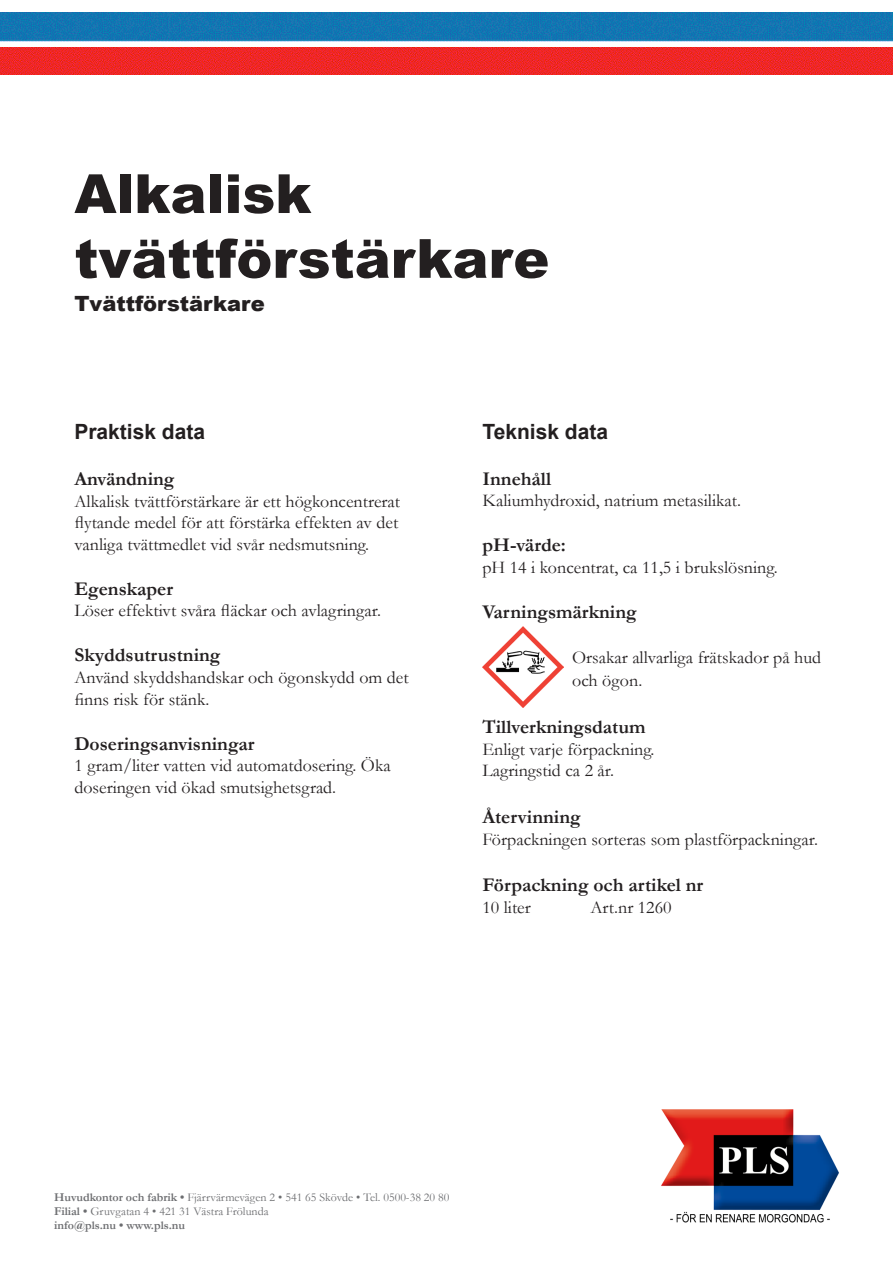
<style>
.page{position:relative;width:893px;height:1263px;background:#fff}
.page>*{position:absolute;margin:0;border:0;box-sizing:border-box;transform-origin:0 0}
.t1{font:900 54px "Arial";color:#231f20}
.t2{font:700 21px "Arial";color:#231f20}
.t3{font:900 21px "Arial";color:#231f20}
.t4{font:700 19.5px "Garamond";color:#231f20}
.t5{font:18px/21.6px "Garamond";color:#231f20}
.t6{font:12px "Garamond";color:#6c6d70}
.t7{font:700 12px "Garamond";color:#6c6d70}
.s1{font-weight:700}
</style>
<div class="page">
<img style="left:0;top:13px;width:893px;height:61px">
<img style="left:483px;top:626px;width:81px;height:81px">
<img style="left:661px;top:1109px;width:178px;height:114px">
<p class="t1" style="left:74px;top:155px;width:239px">Alkalisk</p>
<p class="t1" style="left:74px;top:219px;width:476px">tvättförstärkare</p>
<p class="t3" style="left:74px;top:288px;width:192px">Tvättförstärkare</p>
<p class="t2" style="left:74px;top:418px;width:132px">Praktisk data</p>
<p class="t2" style="left:482px;top:418px;width:127px">Teknisk data</p>
<p class="t4" style="left:74px;top:466px;width:102px">Användning</p>
<p class="t5" style="left:74px;top:490px;width:327px;text-align:justify">Alkalisk tvättförstärkare är ett högkoncentrerat flytande medel för att förstärka effekten av det vanliga tvättmedlet vid svår nedsmutsning.</p>
<p class="t4" style="left:74px;top:575px;width:100px">Egenskaper</p>
<p class="t5" style="left:74px;top:599px;width:308px">Löser effektivt svåra fläckar och avlagringar.</p>
<p class="t4" style="left:74px;top:642px;width:148px">Skyddsutrustning</p>
<p class="t5" style="left:74px;top:666px;width:336px">Använd skyddshandskar och ögonskydd om det finns risk för stänk.</p>
<p class="t4" style="left:74px;top:730px;width:182px">Doseringsanvisningar</p>
<p class="t5" style="left:74px;top:754px;width:318px">1 gram/liter vatten vid automatdosering. Öka doseringen vid ökad smutsighetsgrad.</p>
<p class="t4" style="left:482px;top:465px;width:70px">Innehåll</p>
<p class="t5" style="left:482px;top:489px;width:260px">Kaliumhydroxid, natrium metasilikat.</p>
<p class="t4" style="left:482px;top:532px;width:85px">pH-värde:</p>
<p class="t5" style="left:482px;top:556px;width:297px">pH 14 i koncentrat, ca 11,5 i brukslösning.</p>
<p class="t4" style="left:482px;top:598px;width:156px">Varningsmärkning</p>
<p class="t5" style="left:572px;top:645px;width:250px;line-height:23.4px">Orsakar allvarliga frätskador på hud och ögon.</p>
<p class="t4" style="left:482px;top:714px;width:165px">Tillverkningsdatum</p>
<p class="t5" style="left:482px;top:738px;width:174px">Enligt varje förpackning.</p>
<p class="t5" style="left:482px;top:759px;width:133px">Lagringstid ca 2 år.</p>
<p class="t4" style="left:482px;top:804px;width:100px">Återvinning</p>
<p class="t5" style="left:482px;top:828px;width:337px">Förpackningen sorteras som plastförpackningar.</p>
<p class="t4" style="left:482px;top:872px;width:222px">Förpackning och artikel nr</p>
<p class="t5" style="left:482px;top:896px;width:50px">10 liter</p>
<p class="t5" style="left:590px;top:896px;width:83px">Art.nr 1260</p>
<p class="t6" style="left:54px;top:1189px;width:397px"><span class="s1">Huvudkontor och fabrik •</span> Fjärrvärmevägen 2 • 541 65 Skövde • Tel. 0500-38 20 80</p>
<p class="t6" style="left:54px;top:1203px;width:216px"><span class="s1">Filial •</span> Gruvgatan 4 • 421 31 Västra Frölunda</p>
<p class="t7" style="left:54px;top:1217px;width:133px">info@pls.nu • www.pls.nu</p>
</div>
